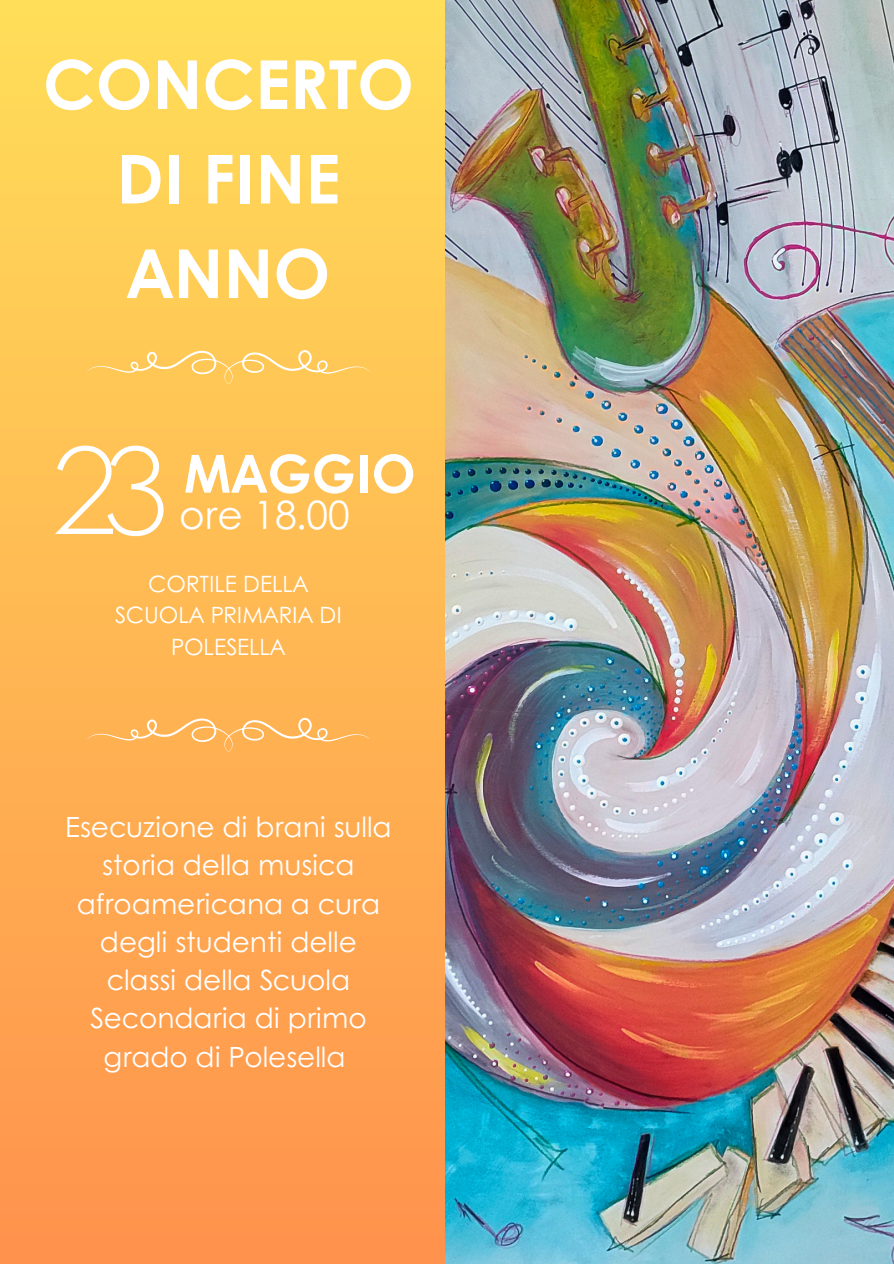
<style>
.page{position:relative;width:894px;height:1264px;background:#fff}
.page>*{position:absolute;margin:0;border:0;box-sizing:border-box;transform-origin:0 0}
.t1{font:300 120px "Century Gothic";color:#fff}
.t2{font:700 67.5px/94.5px "Century Gothic";color:#fff;text-align:center}
.t3{font:700 52.5px "Century Gothic";color:#fff}
.t4{font:39px "Century Gothic";color:#fff}
.t5{font:27.9px/38.2px "Century Gothic";color:#fff;text-align:center}
.t6{font:22.5px/31.5px "Century Gothic";color:#fff;text-align:center}
</style>
<div class="page">
<div style="left:0;top:0;width:893px;height:1263px;background:linear-gradient(to bottom,#ffde59,#ff924d)"></div>
<svg style="left:87px;top:717px;width:282px;height:34px"></svg>
<svg style="left:87px;top:350px;width:282px;height:34px"></svg>
<img style="left:445px;top:0;width:448px;height:1263px">
<h2 class="t2" style="left:43px;top:34px;width:372px">CONCERTO<br>DI FINE<br>ANNO</h2>
<p class="t1" style="left:51px;top:399px;width:119px">23</p>
<h3 class="t3" style="left:184px;top:434px;width:233px">MAGGIO</h3>
<h1 class="t4" style="left:179px;top:485px;width:172px">ore 18.00</h1>
<p class="t6" style="left:115px;top:567px;width:228px">CORTILE DELLA<br>SCUOLA PRIMARIA DI<br>POLESELLA</p>
<p class="t5" style="left:65px;top:806px;width:328px">Esecuzione di brani sulla storia della musica afroamericana a cura degli studenti delle classi della Scuola<br>Secondaria di primo grado di Polesella</p>
</div>
